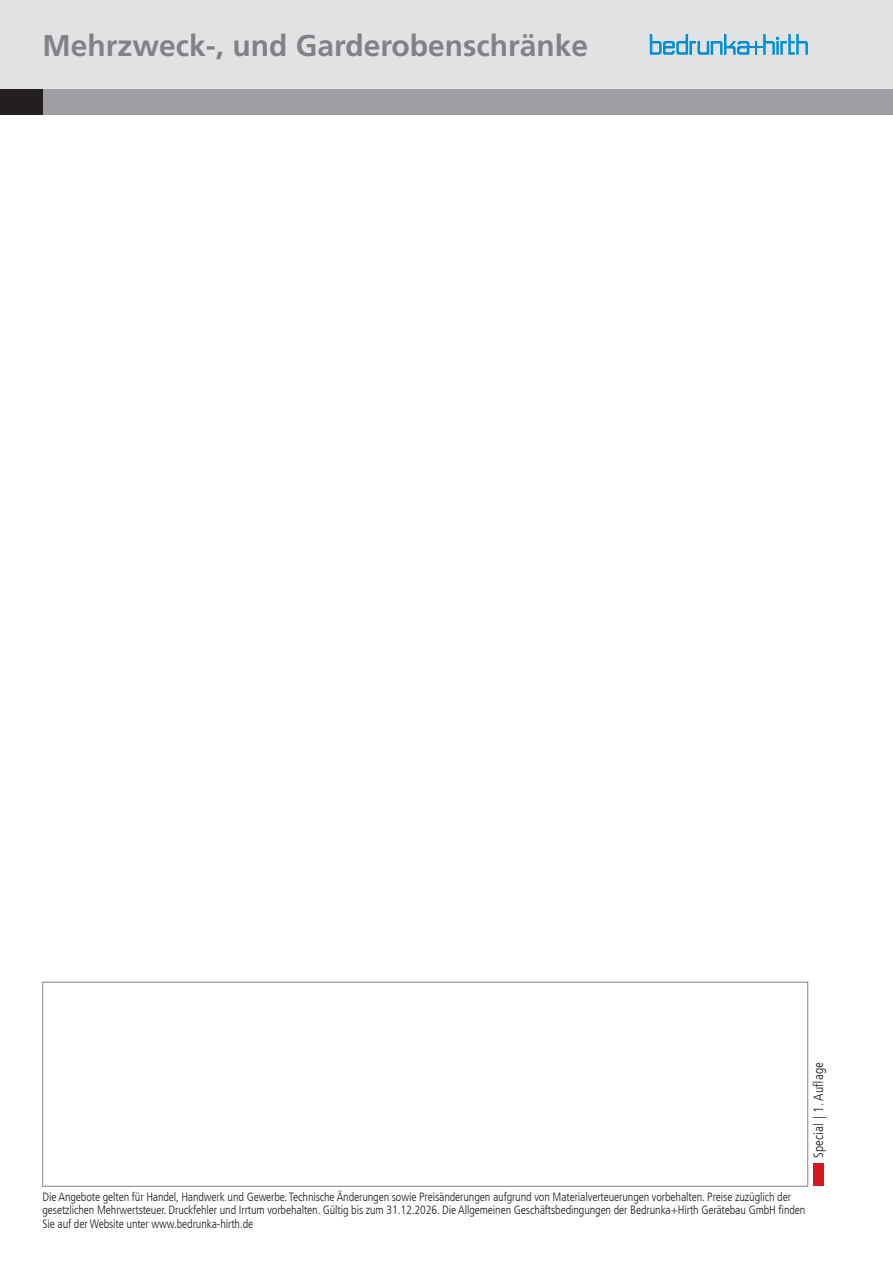
<style>
.page{position:relative;width:893px;height:1263px;background:#fff}
.page>*{position:absolute;margin:0;border:0;box-sizing:border-box;transform-origin:0 0}
.t1{font:700 30px "Frutiger LT Com";color:#808285}
.t2{font:300 condensed 13.5px "Frutiger LT Com";letter-spacing:.01em;color:#231f20}
.t3{font:300 condensed 12px/13.5px "Frutiger LT Com";letter-spacing:-.01em;color:#231f20}
</style>
<div class="page">
<div style="left:0;top:0;width:893px;height:89px;background:#e1e2e4"></div>
<div style="left:43px;top:982px;width:765px;height:204px;background:#fff;border:1px solid #808285"></div>
<svg style="left:650px;top:34px;width:158px;height:21px"></svg>
<div style="left:813px;top:1163px;width:10px;height:22px;background:#d7171f"></div>
<div style="left:43px;top:89px;width:850px;height:26px;background:#9d9fa2"></div>
<div style="left:0;top:89px;width:43px;height:26px;background:#231f20"></div>
<h1 class="t1" style="left:43px;top:28px;width:547px">Mehrzweck-, und Garderobenschränke</h1>
<p class="t2" style="left:811px;top:1158px;width:97px;rotate:-90deg">Special | 1. Auflage</p>
<p class="t3" style="left:43px;top:1190px;width:764px">Die Angebote gelten für Handel, Handwerk und Gewerbe. Technische Änderungen sowie Preisänderungen aufgrund von Materialverteuerungen vorbehalten. Preise zuzüglich der gesetzlichen Mehrwertsteuer. Druckfehler und Irrtum vorbehalten. Gültig bis zum 31.12.2026. Die Allgemeinen Geschäftsbedingungen der Bedrunka+Hirth Gerätebau GmbH finden<br>Sie auf der Website unter www.bedrunka-hirth.de</p>
</div>
